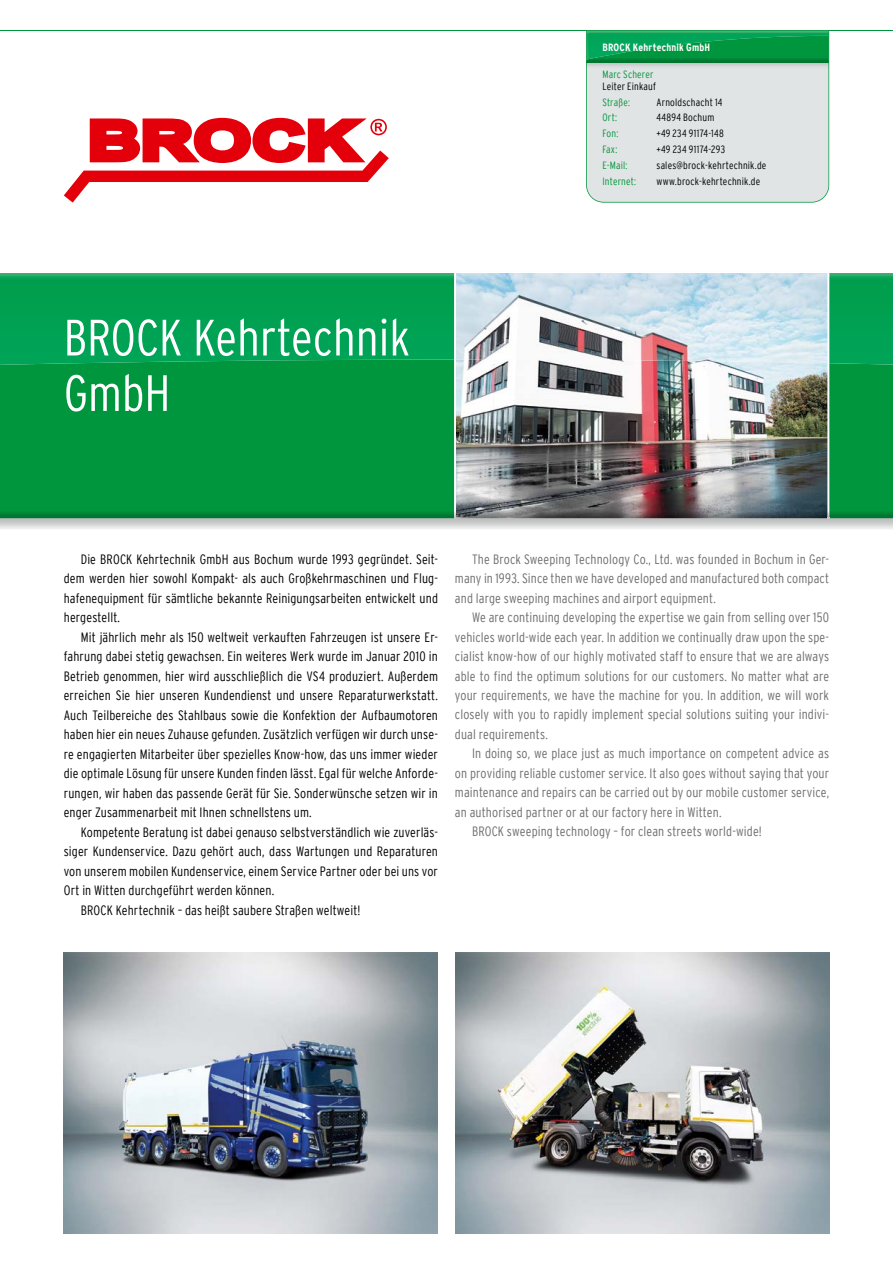
<style>
.page{position:relative;width:893px;height:1263px;background:#fff}
.page>*{position:absolute;margin:0;border:0;box-sizing:border-box;transform-origin:0 0}
.t1{font:300 condensed 51px "Interstate";color:#fff}
.t2{font:300 condensed 13.5px/19.5px "Interstate";letter-spacing:.01em;color:#000;text-align:justify}
.t3{font:300 condensed 13.5px/19.5px "Interstate";letter-spacing:.01em;color:#6e6e6e;text-align:justify}
.t4{font:300 condensed 10.5px "Interstate";letter-spacing:.02em;color:#000}
.t5{font:300 condensed 10.5px "Interstate";letter-spacing:.015em;color:#00963e}
.t6{font:700 condensed 10.5px "Interstate";letter-spacing:.02em;color:#fff}
</style>
<div class="page">
<hr style="left:0;top:30px;width:893px;height:1px;background:#00963e">
<img style="left:775px;top:363px;width:118px;height:155px">
<img style="left:0;top:360px;width:775px;height:158px">
<img style="left:456px;top:517px;width:372px;height:1px">
<img style="left:828px;top:363px;width:1px;height:154px">
<svg style="left:586px;top:30px;width:243px;height:173px;background:#b4d4c4"></svg>
<img style="left:64px;top:952px;width:374px;height:281px">
<img style="left:455px;top:952px;width:374px;height:281px">
<svg style="left:64px;top:118px;width:325px;height:85px"></svg>
<img style="left:829px;top:273px;width:64px;height:92px">
<img style="left:0;top:273px;width:454px;height:92px">
<img style="left:456px;top:273px;width:372px;height:90px">
<img style="left:454px;top:273px;width:2px;height:87px">
<img style="left:67px;top:318px;width:343px;height:38px">
<p class="t6" style="left:602px;top:41px;width:109px">BROCK Kehrtechnik GmbH</p>
<p class="t5" style="left:602px;top:68px;width:53px">Marc Scherer</p>
<p class="t4" style="left:602px;top:80px;width:55px">Leiter Einkauf</p>
<p class="t5" style="left:602px;top:96px;width:29px">Straße:</p>
<p class="t4" style="left:656px;top:96px;width:68px">Arnoldschacht 14</p>
<p class="t5" style="left:602px;top:112px;width:16px">Ort:</p>
<p class="t4" style="left:656px;top:112px;width:59px">44894 Bochum</p>
<p class="t5" style="left:602px;top:128px;width:17px">Fon:</p>
<p class="t4" style="left:656px;top:128px;width:69px">+49 234 91174-148</p>
<p class="t5" style="left:602px;top:143px;width:16px">Fax:</p>
<p class="t4" style="left:656px;top:143px;width:70px">+49 234 91174-293</p>
<p class="t5" style="left:602px;top:159px;width:26px">E-Mail:</p>
<p class="t4" style="left:656px;top:159px;width:111px">sales@brock-kehrtechnik.de</p>
<p class="t5" style="left:602px;top:175px;width:35px">Internet:</p>
<p class="t4" style="left:656px;top:175px;width:105px">www.brock-kehrtechnik.de</p>
<h1 class="t1" style="left:64px;top:364px;width:108px">GmbH</h1>
<p class="t2" style="left:64px;top:549px;width:376px;text-indent:17px">Die BROCK Kehrtechnik GmbH aus Bochum wurde 1993 gegründet. Seit&shy;dem werden hier sowohl Kompakt- als auch Großkehrmaschinen und Flug&shy;hafenequipment für sämtliche bekannte Reinigungsarbeiten entwickelt und hergestellt.</p>
<p class="t2" style="left:64px;top:627px;width:376px;text-indent:17px">Mit jährlich mehr als 150 weltweit verkauften Fahrzeugen ist unsere Er&shy;fahrung dabei stetig gewachsen. Ein weiteres Werk wurde im Januar 2010 in Betrieb genommen, hier wird ausschließlich die VS4 produziert. Außerdem erreichen Sie hier unseren Kundendienst und unsere Reparaturwerkstatt.<br>Auch Teilbereiche des Stahlbaus sowie die Konfektion der Aufbaumotoren haben hier ein neues Zuhause gefunden. Zusätzlich verfügen wir durch unse&shy;re engagierten Mitarbeiter über spezielles Know-how, das uns immer wieder die optimale Lösung für unsere Kunden finden lässt. Egal für welche Anforde&shy;rungen, wir haben das passende Gerät für Sie. Sonderwünsche setzen wir in enger Zusammenarbeit mit Ihnen schnellstens um.</p>
<p class="t2" style="left:81px;top:822px;width:359px">Kompetente Beratung ist dabei genauso selbstverständlich wie zuverläs-</p>
<p class="t2" style="left:64px;top:841px;width:376px">siger Kundenservice. Dazu gehört auch, dass Wartungen und Reparaturen</p>
<p class="t2" style="left:64px;top:861px;width:376px">von unserem mobilen Kundenservice, einem Service Partner oder bei uns vor</p>
<p class="t2" style="left:64px;top:880px;width:212px">Ort in Witten durchgeführt werden können.</p>
<p class="t2" style="left:81px;top:900px;width:281px">BROCK Kehrtechnik – das heißt saubere Straßen weltweit!</p>
<p class="t3" style="left:455px;top:549px;width:376px;text-indent:17px">The Brock Sweeping Technology Co., Ltd. was founded in Bochum in Ger&shy;many in 1993. Since then we have developed and manufactured both compact and large sweeping machines and airport equipment.</p>
<p class="t3" style="left:455px;top:607px;width:376px;text-indent:17px">We are continuing developing the expertise we gain from selling over 150 vehicles world-wide each year. In addition we continually draw upon the spe&shy;cialist know-how of our highly motivated staff to ensure that we are always able to find the optimum solutions for our customers. No matter what are your requirements, we have the machine for you. In addition, we will work closely with you to rapidly implement special solutions suiting your indivi&shy;dual requirements.</p>
<p class="t3" style="left:472px;top:744px;width:359px">In doing so, we place just as much importance on competent advice as</p>
<p class="t3" style="left:455px;top:763px;width:376px">on providing reliable customer service. It also goes without saying that your</p>
<p class="t3" style="left:455px;top:783px;width:376px">maintenance and repairs can be carried out by our mobile customer service,</p>
<p class="t3" style="left:455px;top:802px;width:268px">an authorised partner or at our factory here in Witten.</p>
<p class="t3" style="left:472px;top:822px;width:291px">BROCK sweeping technology – for clean streets world-wide!</p>
</div>
